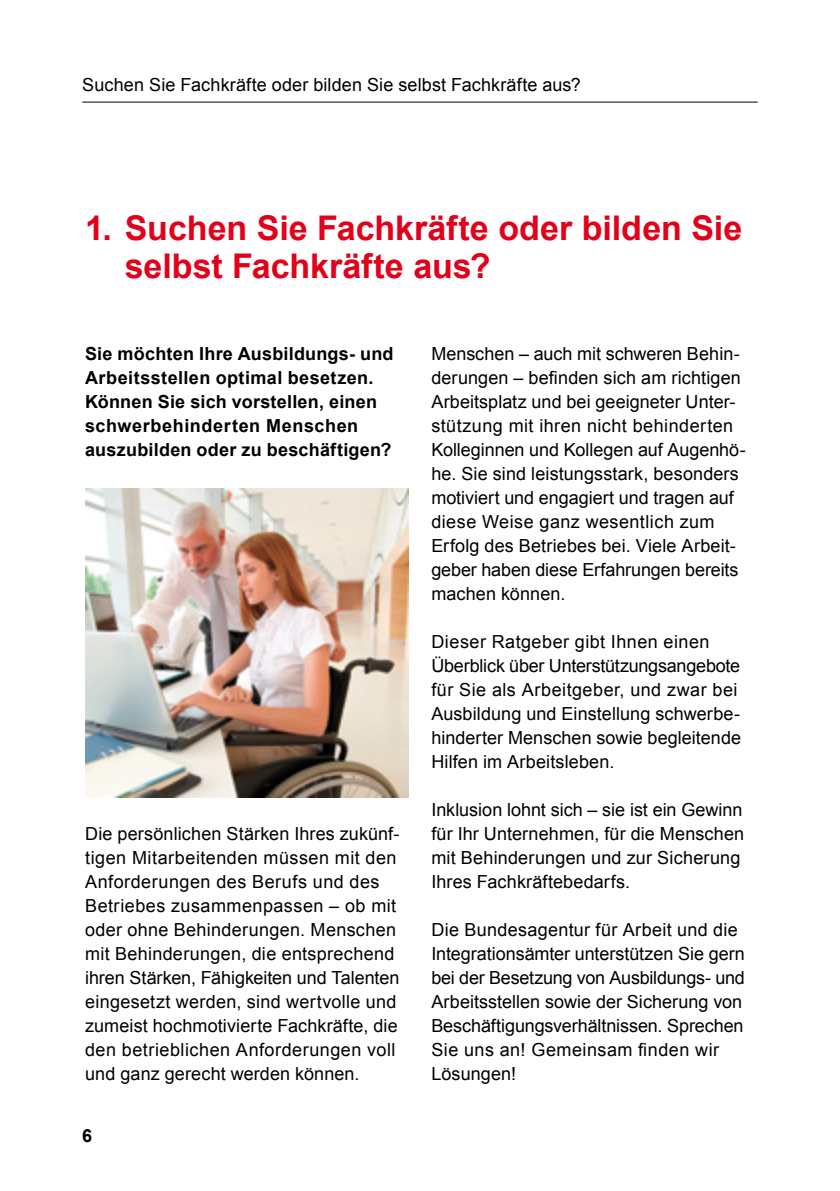
<style>
.page{position:relative;width:840px;height:1191px;background:#fff}
.page>*{position:absolute;margin:0;border:0;box-sizing:border-box;transform-origin:0 0}
.t1{font:700 34px/38px "Arial";color:#e2001a}
.t2{font:18px/24px "Arial";letter-spacing:.005em;color:#000}
.t3{font:700 18px/24px "Arial";letter-spacing:.015em;color:#000}
</style>
<div class="page">
<hr style="left:82px;top:102px;width:675px;height:1px;background:#000">
<img style="left:85px;top:488px;width:323px;height:309px">
<p class="t2" style="left:82px;top:73px;width:500px">Suchen Sie Fachkräfte oder bilden Sie selbst Fachkräfte aus?</p>
<h1 class="t1" style="left:125px;top:210px;width:618px;text-indent:-40px">1. Suchen Sie Fachkräfte oder bilden Sie selbst Fachkräfte aus?</h1>
<p class="t3" style="left:85px;top:342px;width:310px">Sie möchten Ihre Ausbildungs- und Arbeitsstellen optimal besetzen.<br>Können Sie sich vorstellen, einen schwerbehinderten Menschen auszubilden oder zu beschäftigen?</p>
<p class="t2" style="left:85px;top:822px;width:315px">Die persönlichen Stärken Ihres zukünf&shy;tigen Mitarbeitenden müssen mit den Anforderungen des Berufs und des Betriebes zusammenpassen – ob mit oder ohne Behinderungen. Menschen mit Behinderungen, die entsprechend ihren Stärken, Fähigkeiten und Talenten eingesetzt werden, sind wertvolle und zumeist hochmotivierte Fachkräfte, die den betrieblichen Anforderungen voll und ganz gerecht werden können.</p>
<p class="t3" style="left:82px;top:1123px;width:12px">6</p>
<p class="t2" style="left:431px;top:342px;width:316px">Menschen – auch mit schweren Behin&shy;derungen – befinden sich am richtigen Arbeitsplatz und bei geeigneter Unter&shy;stützung mit ihren nicht behinderten Kolleginnen und Kollegen auf Augenhö&shy;he. Sie sind leistungsstark, besonders motiviert und engagiert und tragen auf diese Weise ganz wesentlich zum Erfolg des Betriebes bei. Viele Arbeit&shy;geber haben diese Erfahrungen bereits machen können.</p>
<p class="t2" style="left:431px;top:630px;width:311px">Dieser Ratgeber gibt Ihnen einen Überblick über Unterstützungsangebote für Sie als Arbeitgeber, und zwar bei Ausbildung und Einstellung schwerbe&shy;hinderter Menschen sowie begleitende Hilfen im Arbeitsleben.</p>
<p class="t2" style="left:431px;top:798px;width:314px">Inklusion lohnt sich – sie ist ein Gewinn für Ihr Unternehmen, für die Menschen mit Behinderungen und zur Sicherung Ihres Fachkräftebedarfs.</p>
<p class="t2" style="left:431px;top:918px;width:315px">Die Bundesagentur für Arbeit und die Integrationsämter unterstützen Sie gern bei der Besetzung von Ausbildungs- und Arbeitsstellen sowie der Sicherung von Beschäftigungsverhältnissen. Sprechen Sie uns an! Gemeinsam finden wir Lösungen!</p>
</div>
